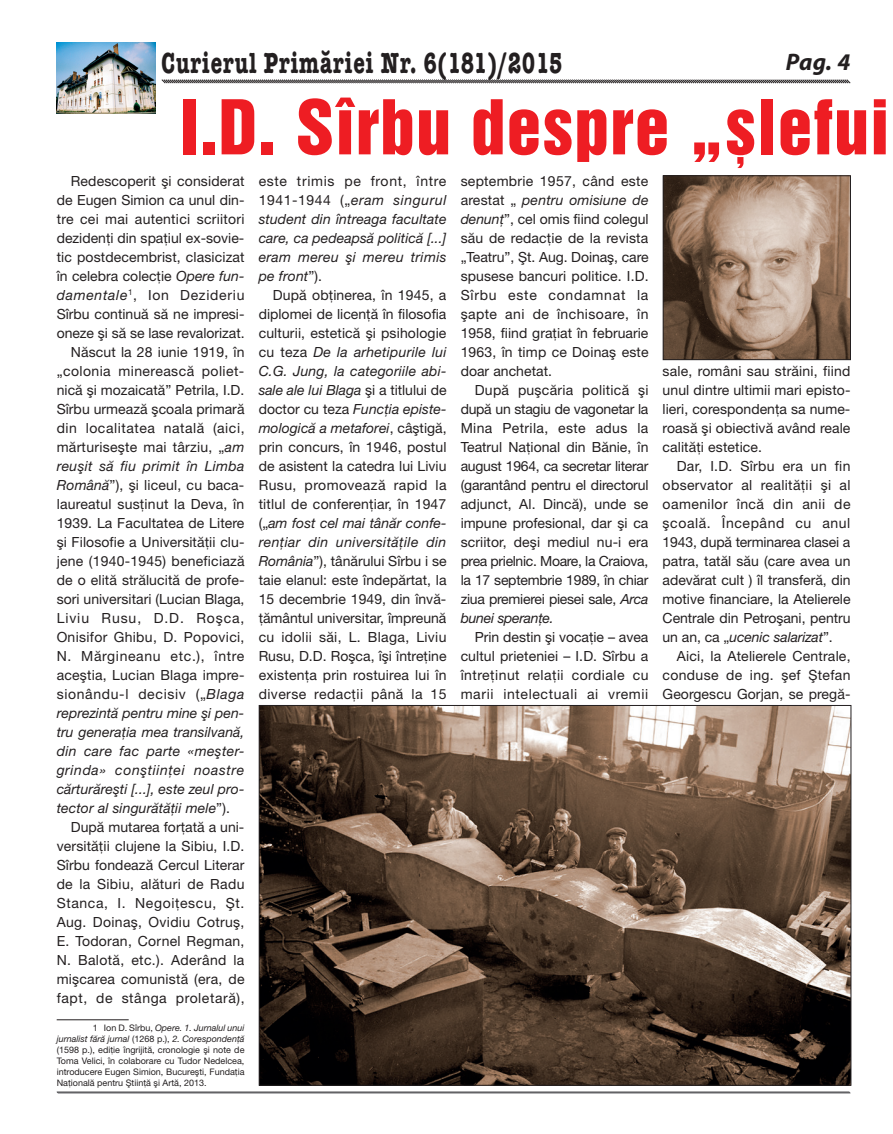
<style>
.page{position:relative;width:893px;height:1134px;background:#fff}
.page>*{position:absolute;margin:0;border:0;box-sizing:border-box;transform-origin:0 0}
.t1{font:69px "Helvetica Inserat ROM";letter-spacing:.02em;color:#ee1d23}
.t2{font:700 30px "American Typ Itc DEE";letter-spacing:.05em;color:#231f20;scale:.7 1}
.t3{font:italic 700 24px "Myriad Pro";color:#231f20}
.t4{font:14px/19px "Helvetica Neue ROM";letter-spacing:.01em;color:#231f20;text-align:justify}
.t5{font:italic 14px/19px "Helvetica Neue ROM";letter-spacing:.005em;color:#231f20;text-align:justify}
.t6{font:14px "Helvetica Neue ROM";letter-spacing:.045em;color:#231f20}
.t7{font:14px "Helvetica Neue ROM";letter-spacing:.04em;color:#231f20}
.t8{font:14px "Helvetica Neue ROM";letter-spacing:.03em;color:#231f20}
.t9{font:italic 14px "Helvetica Neue ROM";letter-spacing:.045em;color:#231f20}
.t10{font:italic 14px "Helvetica Neue ROM";letter-spacing:.025em;color:#231f20}
.t11{font:14px "Helvetica Neue ROM";letter-spacing:.05em;color:#231f20}
.t12{font:italic 14px "Helvetica Neue ROM";letter-spacing:.03em;color:#231f20}
.t13{font:14px "Helvetica Neue ROM";letter-spacing:.065em;color:#231f20}
.t14{font:9px/11px "Helvetica Neue ROM";color:#231f20;text-align:justify}
.s1{font-style:italic}
.s2{font-style:normal}
</style>
<div class="page">
<svg style="left:161px;top:79px;width:690px;height:5px;background:#939191"></svg>
<img style="left:57px;top:43px;width:99px;height:71px">
<svg style="left:56px;top:1091px;width:795px;height:3px;background:#949496"></svg>
<hr style="left:57px;top:1019px;width:72px;height:1px;background:#231f20">
<img style="left:665px;top:177px;width:184px;height:181px">
<div style="left:663px;top:175px;width:188px;height:185px;border:1px solid #231f20"></div>
<img style="left:261px;top:707px;width:588px;height:377px">
<h2 class="t2" style="left:162px;top:46px;width:574px">Curierul Primăriei Nr. 6(181)/2015</h2>
<h3 class="t3" style="left:786px;top:46px;width:66px">Pag. 4</h3>
<h1 class="t1" style="left:180px;top:86px;width:711px">I.D. Sîrbu despre „şlefui</h1>
<p class="t4" style="left:71px;top:171px;width:175px">Redescoperit şi considerat</p>
<p class="t4" style="left:57px;top:190px;width:189px">de Eugen Simion ca unul din-</p>
<p class="t4" style="left:57px;top:209px;width:189px">tre cei mai autentici scriitori</p>
<p class="t4" style="left:57px;top:228px;width:189px">dezidenţi din spaţiul ex-sovie-</p>
<p class="t4" style="left:57px;top:247px;width:189px">tic postdecembrist, clasicizat</p>
<p class="t4" style="left:57px;top:266px;width:189px">în celebra colecţie <span class="s1">Opere fun-</span></p>
<p class="t11" style="left:57px;top:286px;width:189px"><span class="s1">damentale</span><sup>1</sup>, Ion Dezideriu</p>
<p class="t4" style="left:57px;top:304px;width:189px">Sîrbu continuă să ne impresi-</p>
<p class="t4" style="left:57px;top:323px;width:189px">oneze şi să se lase revalorizat.</p>
<p class="t4" style="left:71px;top:342px;width:175px">Născut la 28 iunie 1919, în</p>
<p class="t8" style="left:57px;top:362px;width:189px">„colonia minerească poliet-</p>
<p class="t4" style="left:57px;top:380px;width:189px">nică şi mozaicată” Petrila, I.D.</p>
<p class="t4" style="left:57px;top:399px;width:189px">Sîrbu urmează şcoala primară</p>
<p class="t7" style="left:57px;top:419px;width:189px">din localitatea natală (aici,</p>
<p class="t4" style="left:57px;top:437px;width:189px">mărturiseşte mai târziu, „<span class="s1">am</span></p>
<p class="t10" style="left:57px;top:457px;width:189px">reuşit să fiu primit în Limba</p>
<p class="t4" style="left:57px;top:475px;width:189px"><span class="s1">Română</span>”), şi liceul, cu baca-</p>
<p class="t4" style="left:57px;top:494px;width:189px">laureatul susţinut la Deva, în</p>
<p class="t4" style="left:57px;top:513px;width:189px">1939. La Facultatea de Litere</p>
<p class="t4" style="left:57px;top:532px;width:189px">şi Filosofie a Universităţii clu-</p>
<p class="t4" style="left:57px;top:551px;width:189px">jene (1940-1945) beneficiază</p>
<p class="t4" style="left:57px;top:570px;width:189px">de o elită strălucită de profe-</p>
<p class="t4" style="left:57px;top:589px;width:189px">sori universitari (Lucian Blaga,</p>
<p class="t13" style="left:57px;top:609px;width:189px">Liviu Rusu, D.D. Roşca,</p>
<p class="t4" style="left:57px;top:627px;width:189px">Onisifor Ghibu, D. Popovici,</p>
<p class="t6" style="left:57px;top:647px;width:189px">N. Mărgineanu etc.), între</p>
<p class="t4" style="left:57px;top:665px;width:189px">aceştia, Lucian Blaga impre-</p>
<p class="t6" style="left:57px;top:685px;width:189px">sionându-l decisiv („<span class="s1">Blaga</span></p>
<p class="t5" style="left:57px;top:703px;width:189px">reprezintă pentru mine şi pen-</p>
<p class="t5" style="left:57px;top:722px;width:189px">tru generaţia mea transilvană,</p>
<p class="t12" style="left:57px;top:742px;width:189px">din care fac parte «meşter-</p>
<p class="t9" style="left:57px;top:761px;width:189px">grinda» conştiinţei noastre</p>
<p class="t5" style="left:57px;top:779px;width:189px">cărturăreşti [...], este zeul pro-</p>
<p class="t5" style="left:57px;top:798px;width:175px">tector al singurătăţii mele<span class="s2">”).</span></p>
<p class="t4" style="left:71px;top:817px;width:175px">După mutarea forţată a uni-</p>
<p class="t4" style="left:57px;top:836px;width:189px">versităţii clujene la Sibiu, I.D.</p>
<p class="t4" style="left:57px;top:855px;width:189px">Sîrbu fondează Cercul Literar</p>
<p class="t4" style="left:57px;top:874px;width:189px">de la Sibiu, alături de Radu</p>
<p class="t6" style="left:57px;top:894px;width:189px">Stanca, I. Negoiţescu, Şt.</p>
<p class="t4" style="left:57px;top:912px;width:189px">Aug. Doinaş, Ovidiu Cotruş,</p>
<p class="t4" style="left:57px;top:931px;width:189px">E. Todoran, Cornel Regman,</p>
<p class="t4" style="left:57px;top:950px;width:189px">N. Balotă, etc.). Aderând la</p>
<p class="t4" style="left:57px;top:969px;width:189px">mişcarea comunistă (era, de</p>
<p class="t7" style="left:57px;top:989px;width:189px">fapt, de stânga proletară),</p>
<p class="t14" style="left:57px;top:1022px;width:189px;text-indent:36px">1 Ion D. Sîrbu, <span class="s1">Opere. 1. Jurnalul unui jurnalist fără jurnal</span> (1268 p.), <span class="s1">2. Corespondenţă </span>(1598 p.), ediţie îngrijită, cronologie şi note de Toma Velici, în colaborare cu Tudor Nedelcea, introducere Eugen Simion, Bucureşti, Fundaţia Naţională pentru Ştiinţă şi Artă, 2013.</p>
<p class="t5" style="left:259px;top:171px;width:189px"><span class="s2">este trimis pe front, între 1941-1944 („</span>eram singurul student din întreaga facultate care, ca pedeapsă politică [...] eram mereu şi mereu trimis pe front<span class="s2">”).</span></p>
<p class="t4" style="left:259px;top:285px;width:189px;text-indent:14px">După obţinerea, în 1945, a diplomei de licenţă în filosofia culturii, estetică şi psihologie cu teza <span class="s1">De la arhetipurile lui C.G. Jung, la categoriile abi&shy;sale ale lui Blaga</span> şi a titlului de doctor cu teza <span class="s1">Funcţia episte&shy;mologică a metaforei</span>, câştigă, prin concurs, în 1946, postul de asistent la catedra lui Liviu Rusu, promovează rapid la titlul de conferenţiar, în 1947 („<span class="s1">am fost cel mai tânăr confe&shy;renţiar din universităţile din România</span>”), tânărului Sîrbu i se taie elanul: este îndepărtat, la 15 decembrie 1949, din învă&shy;ţământul universitar, împreună cu idolii săi, L. Blaga, Liviu Rusu, D.D. Roşca, îşi întreţine existenţa prin rostuirea lui în diverse redacţii până la 15</p>
<p class="t4" style="left:461px;top:171px;width:189px">septembrie 1957, când este arestat „ <span class="s1">pentru omisiune de denunţ</span>”, cel omis fiind colegul său de redacţie de la revista „Teatru”, Şt. Aug. Doinaş, care spusese bancuri politice. I.D.<br>Sîrbu este condamnat la şapte ani de închisoare, în 1958, fiind graţiat în februarie 1963, în timp ce Doinaş este doar anchetat.</p>
<p class="t4" style="left:461px;top:380px;width:189px;text-indent:14px">După puşcăria politică şi după un stagiu de vagonetar la Mina Petrila, este adus la Teatrul Naţional din Bănie, în august 1964, ca secretar literar (garantând pentru el directorul adjunct, Al. Dincă), unde se impune profesional, dar şi ca scriitor, deşi mediul nu-i era prea prielnic. Moare, la Craiova, la 17 septembrie 1989, în chiar ziua premierei piesei sale, <span class="s1">Arca bunei speranţe.</span></p>
<p class="t4" style="left:461px;top:627px;width:189px;text-indent:14px">Prin destin şi vocaţie – avea cultul prieteniei – I.D. Sîrbu a întreţinut relaţii cordiale cu marii intelectuali ai vremii</p>
<p class="t4" style="left:663px;top:361px;width:189px">sale, români sau străini, fiind unul dintre ultimii mari episto&shy;lieri, corespondenţa sa nume&shy;roasă şi obiectivă având reale calităţi estetice.</p>
<p class="t4" style="left:663px;top:456px;width:189px;text-indent:14px">Dar, I.D. Sîrbu era un fin observator al realităţii şi al oamenilor încă din anii de şcoală. Începând cu anul 1943, după terminarea clasei a patra, tatăl său (care avea un adevărat cult ) îl transferă, din motive financiare, la Atelierele Centrale din Petroşani, pentru un an, ca „<span class="s1">ucenic salarizat</span>”.</p>
<p class="t4" style="left:663px;top:646px;width:189px;text-indent:14px">Aici, la Atelierele Centrale, conduse de ing. şef Ştefan Georgescu Gorjan, se pregă-</p>
</div>
